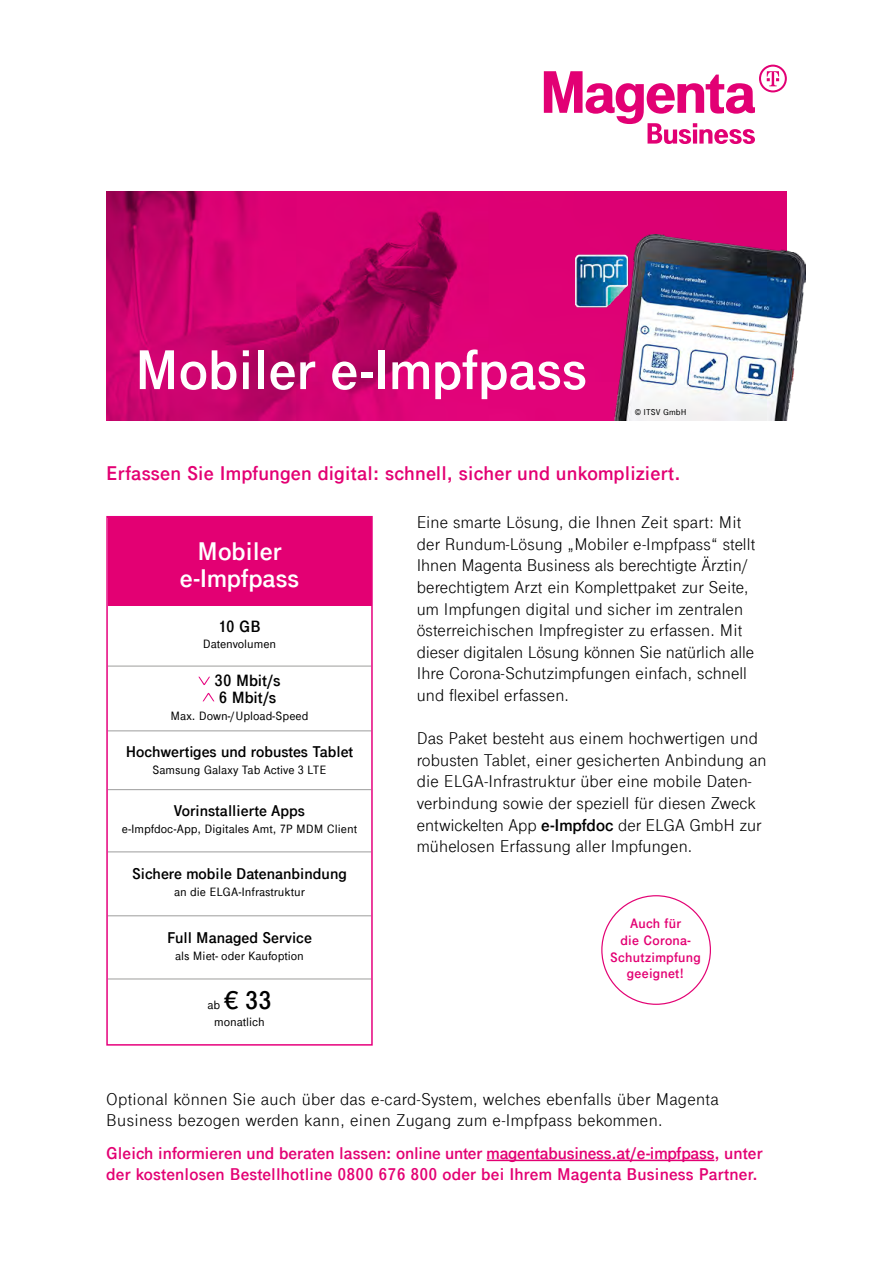
<style>
.page{position:relative;width:893px;height:1263px;background:#fff}
.page>*{position:absolute;margin:0;border:0;box-sizing:border-box;transform-origin:0 0}
.t1{font:700 58.2px "Tele Grotesk Next";color:#fff}
.t2{font:700 27px/26.5px "Tele Grotesk Next";color:#fff;text-align:center}
.t3{font:700 27px "Tele Grotesk Next";color:#000}
.t4{font:700 21px "Tele Grotesk Next";letter-spacing:.01em;color:#e30073}
.t5{font:18px/21.6px "Tele Grotesk Next";letter-spacing:.01em;color:#000}
.t6{font:700 18px/21.6px "Tele Grotesk Next";color:#e30073}
.t7{font:700 17.25px/17.4px "Tele Grotesk Next";letter-spacing:-.01em;color:#000}
.t8{font:700 16.5px "Tele Grotesk Next";color:#000}
.t9{font:700 14.4px/16.8px "Tele Grotesk Next";letter-spacing:.02em;color:#e30073;text-align:center}
.t10{font:500 12.75px "Tele Grotesk Next";color:#000}
.t11{font:500 9px "Tele Grotesk Next";letter-spacing:.01em;color:#000}
.s1{font-weight:500;font-size:12.75px}
.s2{font-weight:700}
</style>
<div class="page">
<img style="left:106px;top:191px;width:681px;height:230px">
<svg style="left:544px;top:65px;width:243px;height:79px"></svg>
<img style="left:575px;top:234px;width:231px;height:187px">
<hr style="left:487px;top:1159px;width:227px;height:2px;background:#e30073">
<div style="left:108px;top:517px;width:263px;height:89px;background:#e30073"></div>
<hr style="left:108px;top:666px;width:263px;height:1px;background:#9d9d9c">
<hr style="left:108px;top:730px;width:263px;height:1px;background:#9d9d9c">
<hr style="left:108px;top:789px;width:263px;height:1px;background:#9d9d9c">
<hr style="left:108px;top:851px;width:263px;height:1px;background:#9d9d9c">
<hr style="left:108px;top:915px;width:263px;height:1px;background:#9d9d9c">
<hr style="left:108px;top:978px;width:263px;height:1px;background:#9d9d9c">
<svg style="left:198px;top:677px;width:12px;height:8px"></svg>
<svg style="left:203px;top:693px;width:11px;height:8px"></svg>
<div style="left:106px;top:516px;width:267px;height:530px;border:2px solid #e6007d"></div>
<h1 class="t1" style="left:135px;top:337px;width:454px">Mobiler e-Impfpass</h1>
<p class="t11" style="left:635px;top:407px;width:53px">© ITSV GmbH</p>
<p class="t4" style="left:106px;top:461px;width:576px">Erfassen Sie Impfungen digital: schnell, sicher und unkompliziert.</p>
<h2 class="t2" style="left:180px;top:539px;width:121px">Mobiler e-Impfpass</h2>
<p class="t7" style="left:218px;top:617px;width:44px">10 GB</p>
<p class="t10" style="left:203px;top:637px;width:75px">Datenvolumen</p>
<p class="t7" style="left:215px;top:672px;width:68px">30 Mbit/s<br>6 Mbit/s</p>
<p class="t10" style="left:170px;top:709px;width:140px">Max. Down-/Upload-Speed</p>
<p class="t8" style="left:126px;top:742px;width:229px">Hochwertiges und robustes Tablet</p>
<p class="t10" style="left:153px;top:763px;width:175px">Samsung Galaxy Tab Active 3 LTE</p>
<p class="t8" style="left:174px;top:802px;width:133px">Vorinstallierte Apps</p>
<p class="t10" style="left:122px;top:822px;width:237px">e-Impfdoc-App, Digitales Amt, 7P MDM Client</p>
<p class="t8" style="left:132px;top:865px;width:216px">Sichere mobile Datenanbindung</p>
<p class="t10" style="left:174px;top:885px;width:132px">an die ELGA-Infrastruktur</p>
<p class="t8" style="left:167px;top:928px;width:146px">Full Managed Service</p>
<p class="t10" style="left:175px;top:948px;width:130px">als Miet- oder Kaufoption</p>
<h2 class="t3" style="left:207px;top:985px;width:66px"><span class="s1">ab</span> € 33</h2>
<p class="t10" style="left:214px;top:1015px;width:52px">monatlich</p>
<p class="t5" style="left:417px;top:512px;width:340px">Eine smarte Lösung, die Ihnen Zeit spart: Mit der Rundum-Lösung „Mobiler e-Impfpass“ stellt Ihnen Magenta Business als berechtigte Ärztin/ berechtigtem Arzt ein Komplettpaket zur Seite, um Impfungen digital und sicher im zentralen österreichischen Impfregister zu erfassen. Mit dieser digitalen Lösung können Sie natürlich alle Ihre Corona-Schutzimpfungen einfach, schnell und flexibel erfassen.</p>
<p class="t5" style="left:417px;top:728px;width:351px">Das Paket besteht aus einem hochwertigen und robusten Tablet, einer gesicherten Anbindung an die ELGA-Infrastruktur über eine mobile Daten&shy;verbindung sowie der speziell für diesen Zweck entwickelten App <span class="s2">e-Impfdoc</span> der ELGA GmbH zur mühelosen Erfassung aller Impfungen.</p>
<p class="t9" style="left:610px;top:915px;width:92px">Auch für<br>die Corona-<br>Schutzimpfung geeignet!</p>
<p class="t5" style="left:106px;top:1088px;width:614px">Optional können Sie auch über das e-card-System, welches ebenfalls über Magenta<br>Business bezogen werden kann, einen Zugang zum e-Impfpass bekommen.</p>
<p class="t6" style="left:106px;top:1142px;width:658px">Gleich informieren und beraten lassen: online unter magentabusiness.at/e-impfpass, unter der kostenlosen Bestellhotline 0800 676 800 oder bei Ihrem Magenta Business Partner.</p>
</div>
